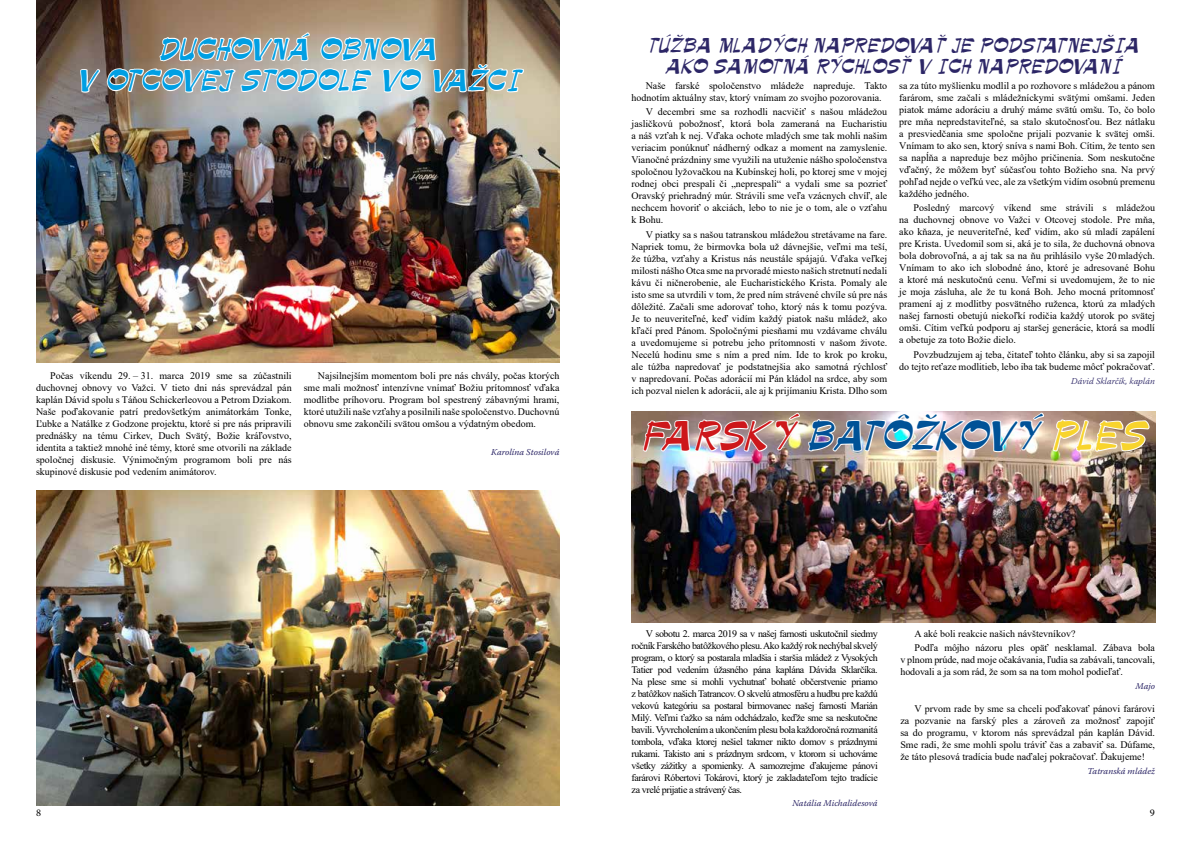
<style>
.page{position:relative;width:1191px;height:842px;background:#fff}
.page>*{position:absolute;margin:0;border:0;box-sizing:border-box;transform-origin:0 0}
.t1{font:36px "Palette";color:#005297}
.t2{font:26px/31.2px "Palette";color:#009fe3;text-align:center}
.t3{font:18px/21.6px "Palette";color:#2c2666;text-align:center}
.t4{font:10px/12px "Times New Roman";color:#000;text-align:justify}
.t5{font:10px "Warnock Pro";color:#000}
.t6{font:italic 9px "Warnock Pro";color:#2c2666}
.t7{font:italic 300 9px "Warnock Pro";color:#2c2666}
.s1{color:#cd171a}
.s2{color:#f8d42d}
</style>
<div class="page">
<img style="left:631px;top:411px;width:524px;height:211px">
<img style="left:642px;top:411px;width:159px;height:45px">
<img style="left:807px;top:411px;width:238px;height:45px">
<svg style="left:1051px;top:418px;width:99px;height:35px"></svg>
<img style="left:36px;top:0;width:523px;height:362px">
<svg style="left:79px;top:0;width:475px;height:96px;background:#ad9c8b"></svg>
<img style="left:36px;top:491px;width:523px;height:315px">
<h2 class="t2" style="left:75px;top:34px;width:446px">DUCHOVNÁ OBNOVA<br>V OTCOVEJ STODOLE VO VAŽCI</h2>
<h3 class="t3" style="left:647px;top:35px;width:494px">TÚŽBA MLADÝCH NAPREDOVAŤ JE PODSTATNEJŠIA<br>AKO SAMOTNÁ RÝCHLOSŤ V ICH NAPREDOVANÍ</h3>
<p class="t4" style="left:631px;top:79px;width:257px;text-indent:14px">Naše farské spoločenstvo mládeže napreduje. Takto hodnotím aktuálny stav, ktorý vnímam zo svojho pozorovania.</p>
<p class="t4" style="left:631px;top:106px;width:257px;text-indent:14px">V decembri sme sa rozhodli nacvičiť s našou mládežou jasličkovú pobožnosť, ktorá bola zameraná na Eucharistiu a náš vzťah k nej. Vďaka ochote mladých sme tak mohli našim veriacim ponúknuť nádherný odkaz a moment na zamyslenie.<br>Vianočné prázdniny sme využili na utuženie nášho spoločenstva spoločnou lyžovačkou na Kubínskej holi, po ktorej sme v mojej rodnej obci prespali či „neprespali“ a vydali sme sa pozrieť Oravský priehradný múr. Strávili sme veľa vzácnych chvíľ, ale nechcem hovoriť o akciách, lebo to nie je o tom, ale o vzťahu k Bohu.</p>
<p class="t4" style="left:631px;top:229px;width:257px;text-indent:14px">V piatky sa s našou tatranskou mládežou stretávame na fare.<br>Napriek tomu, že birmovka bola už dávnejšie, veľmi ma teší, že túžba, vzťahy a Kristus nás neustále spájajú. Vďaka veľkej milosti nášho Otca sme na prvoradé miesto našich stretnutí nedali kávu či ničnerobenie, ale Eucharistického Krista. Pomaly ale isto sme sa utvrdili v tom, že pred ním strávené chvíle sú pre nás dôležité. Začali sme adorovať toho, ktorý nás k tomu pozýva.<br>Je to neuveriteľné, keď vidím každý piatok našu mládež, ako kľačí pred Pánom. Spoločnými piesňami mu vzdávame chválu a uvedomujeme si potrebu jeho prítomnosti v našom živote.<br>Necelú hodinu sme s ním a pred ním. Ide to krok po kroku, ale túžba napredovať je podstatnejšia ako samotná rýchlosť v napredovaní. Počas adorácií mi Pán kládol na srdce, aby som ich pozval nielen k adorácii, ale aj k prijímaniu Krista. Dlho som</p>
<p class="t4" style="left:899px;top:79px;width:257px">sa za túto myšlienku modlil a po rozhovore s mládežou a pánom farárom, sme začali s mládežníckymi svätými omšami. Jeden piatok máme adoráciu a druhý máme svätú omšu. To, čo bolo pre mňa nepredstaviteľné, sa stalo skutočnosťou. Bez nátlaku a presviedčania sme spoločne prijali pozvanie k svätej omši.<br>Vnímam to ako sen, ktorý sníva s nami Boh. Cítim, že tento sen sa napĺňa a napreduje bez môjho pričinenia. Som neskutočne vďačný, že môžem byť súčasťou tohto Božieho sna. Na prvý pohľad nejde o veľkú vec, ale za všetkým vidím osobnú premenu každého jedného.</p>
<p class="t4" style="left:899px;top:202px;width:257px;text-indent:14px">Posledný marcový víkend sme strávili s mládežou na duchovnej obnove vo Važci v Otcovej stodole. Pre mňa, ako kňaza, je neuveriteľné, keď vidím, ako sú mladí zapálení pre Krista. Uvedomil som si, aká je to sila, že duchovná obnova bola dobrovoľná, a aj tak sa na ňu prihlásilo vyše 20mladých.<br>Vnímam to ako ich slobodné áno, ktoré je adresované Bohu a ktoré má neskutočnú cenu. Veľmi si uvedomujem, že to nie je moja zásluha, ale že tu koná Boh. Jeho mocná prítomnosť pramení aj z modlitby posvätného ruženca, ktorú za mladých našej farnosti obetujú niekoľkí rodičia každý utorok po svätej omši. Cítim veľkú podporu aj staršej generácie, ktorá sa modlí a obetuje za toto Božie dielo.</p>
<p class="t4" style="left:899px;top:349px;width:257px;text-align:right">Povzbudzujem aj teba, čitateľ tohto článku, aby si sa zapojil<br>do tejto reťaze modlitieb, lebo iba tak budeme môcť pokračovať.</p>
<p class="t7" style="left:1071px;top:375px;width:85px">Dávid Sklarčík, kaplán</p>
<p class="t4" style="left:36px;top:369px;width:257px;text-indent:14px">Počas víkendu 29. – 31. marca 2019 sme sa zúčastnili duchovnej obnovy vo Važci. V tieto dni nás sprevádzal pán kaplán Dávid spolu s Táňou Schickerleovou a Petrom Dziakom.<br>Naše poďakovanie patrí predovšetkým animátorkám Tonke, Ľubke a Natálke z Godzone projektu, ktoré si pre nás pripravili prednášky na tému Cirkev, Duch Svätý, Božie kráľovstvo, identita a taktiež mnohé iné témy, ktoré sme otvorili na základe spoločnej diskusie. Výnimočným programom boli pre nás skupinové diskusie pod vedením animátorov.</p>
<p class="t4" style="left:304px;top:369px;width:257px;text-indent:14px">Najsilnejším momentom boli pre nás chvály, počas ktorých sme mali možnosť intenzívne vnímať Božiu prítomnosť vďaka modlitbe príhovoru. Program bol spestrený zábavnými hrami, ktoré utužili naše vzťahy a posilnili naše spoločenstvo. Duchovnú obnovu sme zakončili svätou omšou a výdatným obedom.</p>
<h1 class="t1" style="left:641px;top:414px;width:505px"><span class="s1">FARSKÝ</span> BATÔŽKOVÝ <span class="s2">PLES</span></h1>
<p class="t6" style="left:491px;top:447px;width:70px">Karolína Stosilová</p>
<p class="t4" style="left:631px;top:627px;width:248px;text-indent:14px">V sobotu 2. marca 2019 sa v našej farnosti uskutočnil siedmy ročník Farského batôžkového plesu. Ako každý rok nechýbal skvelý program, o ktorý sa postarala mladšia i staršia mládež z Vysokých Tatier pod vedením úžasného pána kaplána Dávida Sklarčíka.<br>Na plese sme si mohli vychutnať bohaté občerstvenie priamo z batôžkov našich Tatrancov. O skvelú atmosféru a hudbu pre každú vekovú kategóriu sa postaral birmovanec našej farnosti Marián Milý. Veľmi ťažko sa nám odchádzalo, keďže sme sa neskutočne bavili. Vyvrcholením a ukončením plesu bola každoročná rozmanitá tombola, vďaka ktorej nešiel takmer nikto domov s prázdnymi rukami. Takisto ani s prázdnym srdcom, v ktorom si uchováme všetky zážitky a spomienky. A samozrejme ďakujeme pánovi farárovi Róbertovi Tokárovi, ktorý je zakladateľom tejto tradície za vrelé prijatie a strávený čas.</p>
<p class="t6" style="left:792px;top:798px;width:87px">Natália Michalidesová</p>
<p class="t4" style="left:914px;top:625px;width:242px;line-height:14.8px">A aké boli reakcie našich návštevníkov?<br>Podľa môjho názoru ples opäť nesklamal. Zábava bola</p>
<p class="t4" style="left:900px;top:654px;width:256px">v plnom prúde, nad moje očakávania, ľudia sa zabávali, tancovali, hodovali a ja som rád, že som sa na tom mohol podieľať.</p>
<p class="t6" style="left:1135px;top:681px;width:21px">Majo</p>
<p class="t4" style="left:900px;top:703px;width:256px;text-indent:14px">V prvom rade by sme sa chceli poďakovať pánovi farárovi za pozvanie na farský ples a zároveň za možnosť zapojiť sa do programu, v ktorom nás sprevádzal pán kaplán Dávid.<br>Sme radi, že sme mohli spolu tráviť čas a zabaviť sa. Dúfame, že táto plesová tradícia bude naďalej pokračovať. Ďakujeme!</p>
<p class="t6" style="left:1087px;top:766px;width:69px">Tatranská mládež</p>
<p class="t5" style="left:36px;top:807px;width:7px">8</p>
<p class="t5" style="left:1150px;top:807px;width:7px">9</p>
</div>
